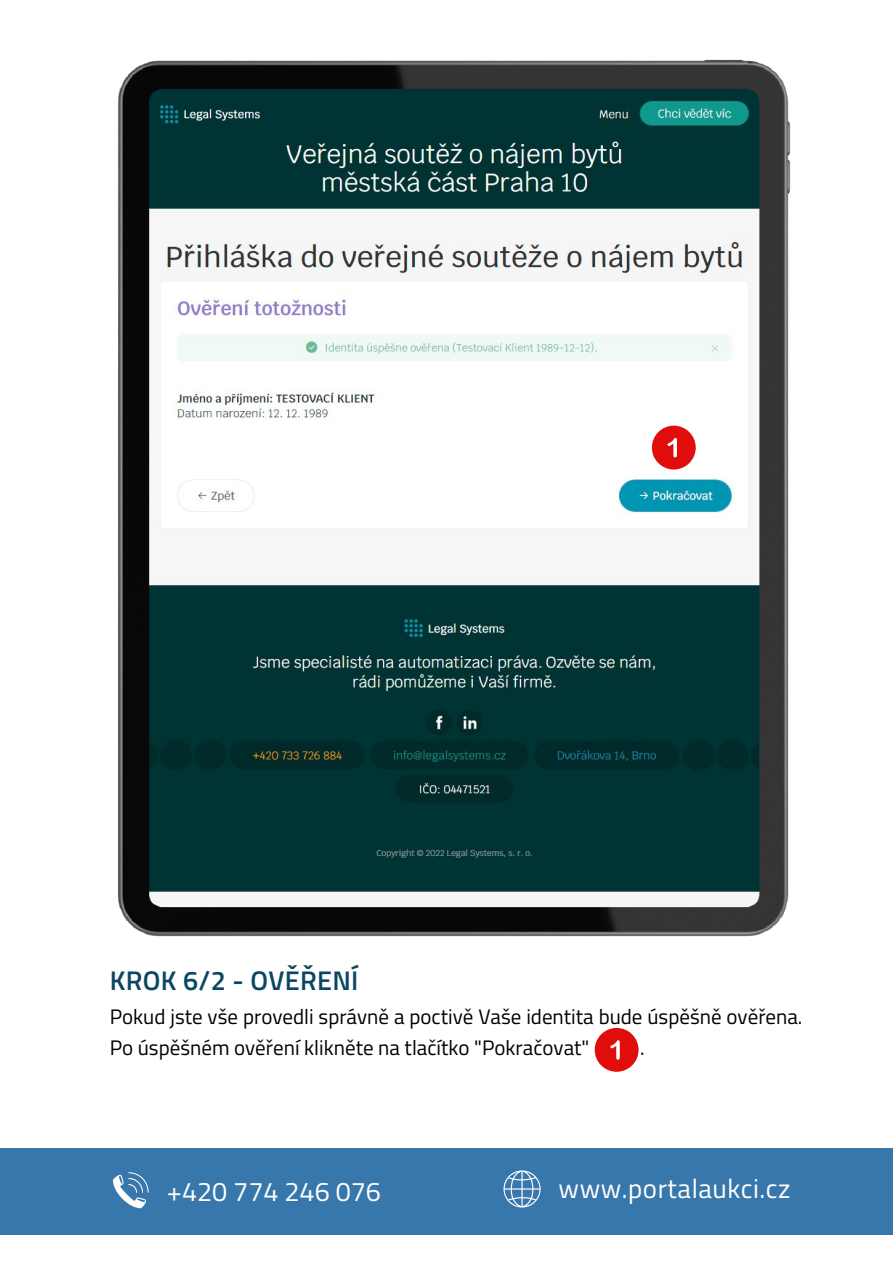
<style>
.page{position:relative;width:893px;height:1264px;background:#fff}
.page>*{position:absolute;margin:0;border:0;box-sizing:border-box;transform-origin:0 0}
.t1{font:27px "Titillium Web";letter-spacing:.02em;color:#fff}
.t2{font:600 27px "Titillium Web";letter-spacing:.01em;color:#0c4762}
.t3{font:27px "Titillium Web";color:#fff}
.t4{font:21px/31.5px "Titillium Web";color:#000}
</style>
<div class="page">
<div style="left:454px;top:1147px;width:438px;height:87px;background:#3877ab"></div>
<div style="left:0;top:1147px;width:454px;height:87px;background:#3877ab"></div>
<svg style="left:113px;top:1172px;width:36px;height:36px"></svg>
<svg style="left:503px;top:1170px;width:37px;height:37px"></svg>
<img style="left:117px;top:60px;width:673px;height:876px">
<div style="left:651px;top:425px;width:44px;height:44px;background:#e10d0d;border-radius:50%"></div>
<svg style="left:667px;top:438px;width:10px;height:19px"></svg>
<div style="left:594px;top:1027px;width:44px;height:44px;background:#e10d0d;border-radius:50%"></div>
<svg style="left:610px;top:1040px;width:9px;height:19px"></svg>
<p class="t2" style="left:110px;top:958px;width:250px">KROK 6/2 - OVĚŘENÍ</p>
<p class="t4" style="left:110px;top:1000px;width:694px">Pokud jste vše provedli správně a poctivě Vaše identita bude úspěšně ověřena.<br>Po úspěšném ověření klikněte na tlačítko "Pokračovat"</p>
<p class="t4" style="left:640px;top:1031px;width:6px">.</p>
<p class="t3" style="left:167px;top:1170px;width:216px">+420 774 246 076</p>
<p class="t1" style="left:558px;top:1166px;width:233px">www.portalaukci.cz</p>
</div>
